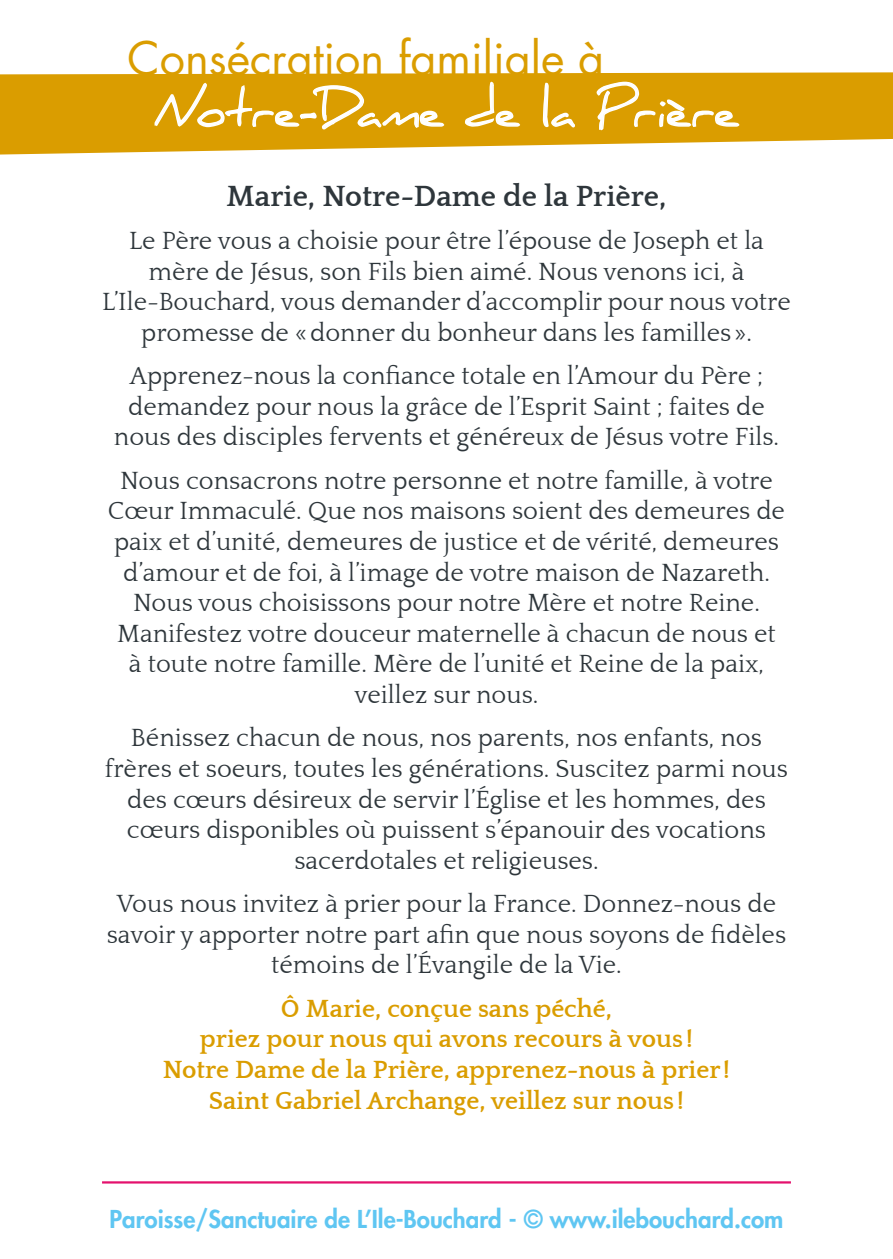
<style>
.page{position:relative;width:893px;height:1259px;background:#fff}
.page>*{position:absolute;margin:0;border:0;box-sizing:border-box;transform-origin:0 0}
.t1{font:48px "Daniel";color:#fff}
.t2{font:45px "Futura Std";color:#da9d00}
.t3{font:700 30px "Quattrocento";color:#2e363b}
.t4{font:25.5px/30.6px "Quattrocento";color:#2e363b;text-align:center}
.t5{font:700 25.5px/30.6px "Quattrocento";color:#da9d00;text-align:center}
.t6{font:800 24px "Futura Std";color:#5fc6f2}
</style>
<div class="page">
<hr style="left:102px;top:1181px;width:689px;height:2px;background:#e4116d">
<svg style="left:0;top:72px;width:893px;height:82px;background:#dfac27"></svg>
<svg style="left:154px;top:72px;width:291px;height:58px;background:#dfaa23"></svg>
<svg style="left:464px;top:81px;width:57px;height:47px;background:#dfab27"></svg>
<svg style="left:542px;top:82px;width:34px;height:72px"></svg>
<svg style="left:596px;top:81px;width:144px;height:50px;background:#dfaa23"></svg>
<h2 class="t2" style="left:128px;top:30px;width:478px">Consécration familiale à</h2>
<h1 class="t1" style="left:154px;top:81px;width:587px">Notre-Dame de la Prière</h1>
<p class="t3" style="left:227px;top:180px;width:441px">Marie, Notre-Dame de la Prière,</p>
<p class="t4" style="left:102px;top:226px;width:690px">Le Père vous a choisie pour être l’épouse de Joseph et la mère de Jésus, son Fils bien aimé. Nous venons ici, à L’Ile-Bouchard, vous demander d’accomplir pour nous votre promesse de «donner du bonheur dans les familles ».</p>
<p class="t4" style="left:114px;top:361px;width:667px">Apprenez-nous la confiance totale en l’Amour du Père ; demandez pour nous la grâce de l’Esprit Saint ; faites de nous des disciples fervents et généreux de Jésus votre Fils.</p>
<p class="t4" style="left:108px;top:466px;width:678px">Nous consacrons notre personne et notre famille, à votre Cœur Immaculé. Que nos maisons soient des demeures de paix et d’unité, demeures de justice et de vérité, demeures d’amour et de foi, à l’image de votre maison de Nazareth.<br>Nous vous choisissons pour notre Mère et notre Reine.<br>Manifestez votre douceur maternelle à chacun de nous et à toute notre famille. Mère de l’unité et Reine de la paix, veillez sur nous.</p>
<p class="t4" style="left:105px;top:723px;width:685px">Bénissez chacun de nous, nos parents, nos enfants, nos frères et soeurs, toutes les générations. Suscitez parmi nous des cœurs désireux de servir l’Église et les hommes, des cœurs disponibles où puissent s’épanouir des vocations sacerdotales et religieuses.</p>
<p class="t4" style="left:107px;top:889px;width:681px">Vous nous invitez à prier pour la France. Donnez-nous de savoir y apporter notre part afin que nous soyons de fidèles témoins de l’Évangile de la Vie.</p>
<p class="t5" style="left:163px;top:994px;width:569px">Ô Marie, conçue sans péché,<br>priez pour nous qui avons recours à vous !<br>Notre Dame de la Prière, apprenez-nous à prier!<br>Saint Gabriel Archange, veillez sur nous !</p>
<p class="t6" style="left:109px;top:1203px;width:675px">Paroisse/Sanctuaire de L’Ile-Bouchard - © www.ilebouchard.com</p>
</div>
